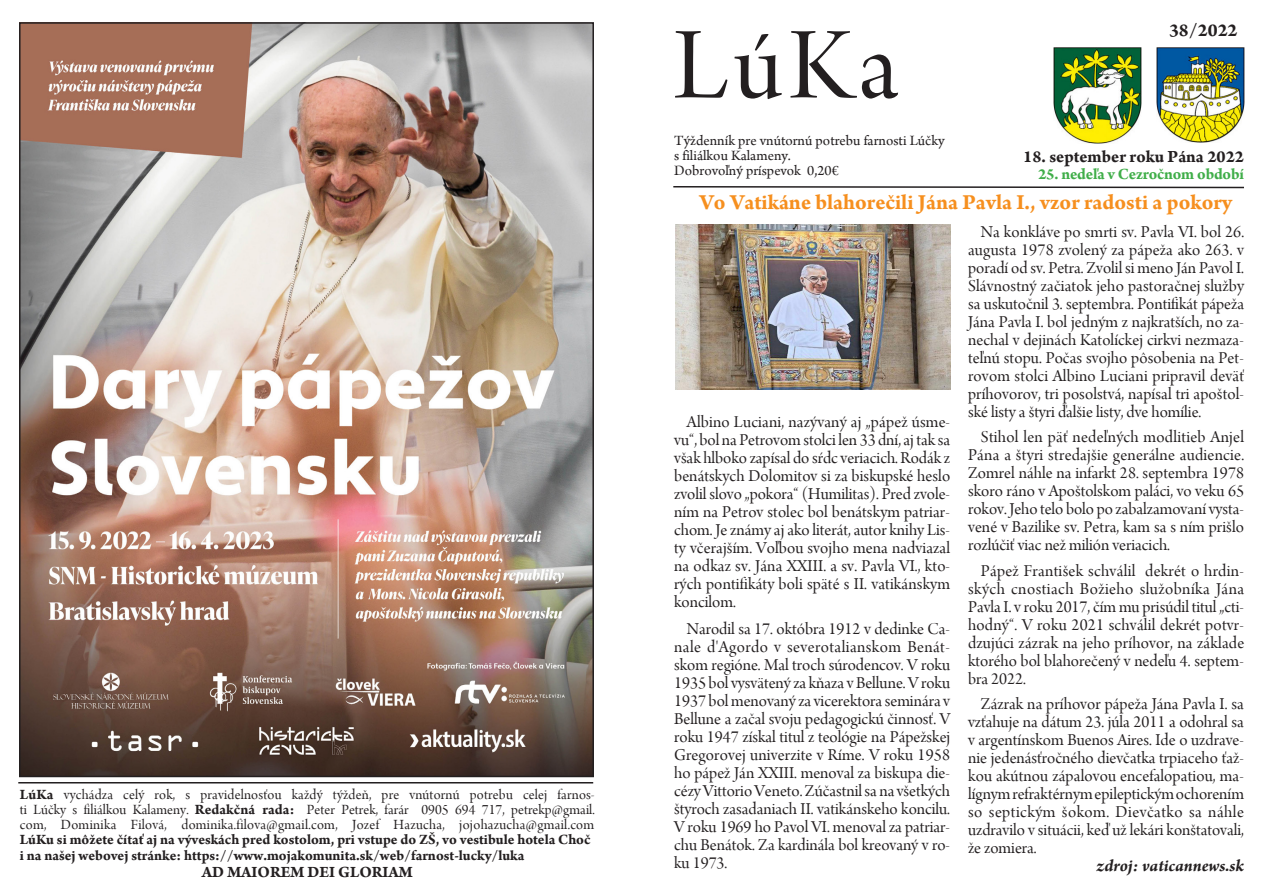
<style>
.page{position:relative;width:1263px;height:893px;background:#fff}
.page>*{position:absolute;margin:0;border:0;box-sizing:border-box;transform-origin:0 0}
.Zakladny{font:108px "Arno Pro Display";color:#231f20}
.Zakladny-2{font:700 22.5px "Arno Pro";color:#f68f1e}
.t1{font:700 19.5px "Arno Pro";color:#231f20}
.t2{font:700 18px "Arno Pro";color:#231f20}
.Zakladny-3{font:17.7px/18px "Arno Pro Display";color:#231f20;text-align:justify}
.Zakladny-4{font:italic 700 17.7px "Arno Pro";color:#231f20}
.t3{font:700 16.5px "Arno Pro";letter-spacing:-.01em;color:#40ae49}
.t4{font:700 16.5px "Arno Pro";color:#231f20}
.t5{font:15px/15px "Arno Pro Display";letter-spacing:.02em;color:#231f20;text-align:justify}
.t6{font:15px "Arno Pro";color:#231f20}
.t7{font:700 15px "Arno Pro";color:#231f20}
.s1{font-family:"Arno Pro";font-weight:700}
</style>
<div class="page">
<img style="left:1053px;top:47px;width:89px;height:97px">
<svg style="left:673px;top:186px;width:571px;height:3px"></svg>
<hr style="left:18px;top:782px;width:575px;height:1px;background:#231f20">
<img style="left:1157px;top:47px;width:87px;height:96px">
<img style="left:22px;top:25px;width:569px;height:749px">
<img style="left:675px;top:225px;width:275px;height:164px">
<p class="t5" style="left:20px;top:788px;width:577px"><span class="s1">LúKa</span> vychádza celý rok, s pravidelnosťou každý týždeň, pre vnútornú potrebu celej farnos&shy;ti Lúčky s filiálkou Kalameny. <span class="s1">Redakčná rada:</span> Peter Petrek, farár 0905 694 717, petrekp@gmail. com, Dominika Filová, dominika.filova@gmail.com, Jozef Hazucha, jojohazucha@gmail.com <span class="s1">LúKu si môžete čítať aj na výveskách pred kostolom, pri vstupe do ZŠ, vo vestibule hotela Choč</span></p>
<p class="t7" style="left:20px;top:847px;width:506px">i na našej webovej stránke: https://www.mojakomunita.sk/web/farnost-lucky/luka</p>
<p class="t4" style="left:202px;top:862px;width:212px">AD MAIOREM DEI GLORIAM</p>
<p class="Zakladny" style="left:673px;top:6px;width:227px">LúKa</p>
<p class="t6" style="left:674px;top:132px;width:272px">Týždenník pre vnútornú potrebu farnosti Lúčky</p>
<p class="t6" style="left:674px;top:147px;width:118px">s filiálkou Kalameny.</p>
<p class="t6" style="left:674px;top:162px;width:166px">Dobrovoľný príspevok 0,20€</p>
<p class="t1" style="left:1169px;top:19px;width:70px">38/2022</p>
<p class="t2" style="left:1023px;top:146px;width:222px">18. september roku Pána 2022</p>
<p class="t3" style="left:1038px;top:164px;width:207px">25. nedeľa v Cezročnom období</p>
<p class="Zakladny-2" style="left:699px;top:189px;width:534px">Vo Vatikáne blahorečili Jána Pavla I., vzor radosti a pokory</p>
<p class="Zakladny-3" style="left:674px;top:414px;width:278px;text-indent:13px">Albino Luciani, nazývaný aj „pápež úsme&shy;vu“, bol na Petrovom stolci len 33 dní, aj tak sa však hlboko zapísal do sŕdc veriacich. Rodák z benátskych Dolomitov si za biskupské heslo zvolil slovo „pokora“ (Humilitas). Pred zvole&shy;ním na Petrov stolec bol benátskym patriar&shy;chom. Je známy aj ako literát, autor knihy Lis&shy;ty včerajším. Voľbou svojho mena nadviazal na odkaz sv. Jána XXIII. a sv. Pavla VI., kto&shy;rých pontifikáty boli späté s II. vatikánskym koncilom.</p>
<p class="Zakladny-3" style="left:674px;top:621px;width:278px;text-indent:13px">Narodil sa 17. októbra 1912 v dedinke Ca&shy;nale d'Agordo v severotalianskom Benát&shy;skom regióne. Mal troch súrodencov. V roku 1935 bol vysvätený za kňaza v Bellune. V roku 1937 bol menovaný za vicerektora seminára v Bellune a začal svoju pedagogickú činnosť. V roku 1947 získal titul z teológie na Pápežskej Gregorovej univerzite v Ríme. V roku 1958 ho pápež Ján XXIII. menoval za biskupa die&shy;cézy Vittorio Veneto. Zúčastnil sa na všetkých štyroch zasadaniach II. vatikánskeho koncilu.<br>V roku 1969 ho Pavol VI. menoval za patriar&shy;chu Benátok. Za kardinála bol kreovaný v ro&shy;ku 1973.</p>
<p class="Zakladny-3" style="left:968px;top:224px;width:278px;text-indent:13px">Na konkláve po smrti sv. Pavla VI. bol 26. augusta 1978 zvolený za pápeža ako 263. v poradí od sv. Petra. Zvolil si meno Ján Pavol I.<br>Slávnostný začiatok jeho pastoračnej služby sa uskutočnil 3. septembra. Pontifikát pápeža Jána Pavla I. bol jedným z najkratších, no za&shy;nechal v dejinách Katolíckej cirkvi nezmaza&shy;teľnú stopu. Počas svojho pôsobenia na Pet&shy;rovom stolci Albino Luciani pripravil deväť príhovorov, tri posolstvá, napísal tri apoštol&shy;ské listy a štyri ďalšie listy, dve homílie.</p>
<p class="Zakladny-3" style="left:968px;top:429px;width:278px;text-indent:13px">Stihol len päť nedeľných modlitieb Anjel Pána a štyri stredajšie generálne audiencie.<br>Zomrel náhle na infarkt 28. septembra 1978 skoro ráno v Apoštolskom paláci, vo veku 65 rokov. Jeho telo bolo po zabalzamovaní vysta&shy;vené v Bazilike sv. Petra, kam sa s ním prišlo rozlúčiť viac než milión veriacich.</p>
<p class="Zakladny-3" style="left:968px;top:563px;width:278px;text-indent:13px">Pápež František schválil dekrét o hrdin&shy;ských cnostiach Božieho služobníka Jána Pavla I. v roku 2017, čím mu prisúdil titul „cti&shy;hodný“. V roku 2021 schválil dekrét potvr&shy;dzujúci zázrak na jeho príhovor, na základe ktorého bol blahorečený v nedeľu 4. septem&shy;bra 2022.</p>
<p class="Zakladny-3" style="left:968px;top:696px;width:277px;text-indent:13px">Zázrak na príhovor pápeža Jána Pavla I. sa vzťahuje na dátum 23. júla 2011 a odohral sa v argentínskom Buenos Aires. Ide o uzdrave&shy;nie jedenásťročného dievčatka trpiaceho ťaž&shy;kou akútnou zápalovou encefalopatiou, ma&shy;lígnym refraktérnym epileptickým ochorením so septickým šokom. Dievčatko sa náhle uzdravilo v situácii, keď už lekári konštatovali, že zomiera.</p>
<p class="Zakladny-4" style="left:1096px;top:855px;width:149px">zdroj: vaticannews.sk</p>
</div>
